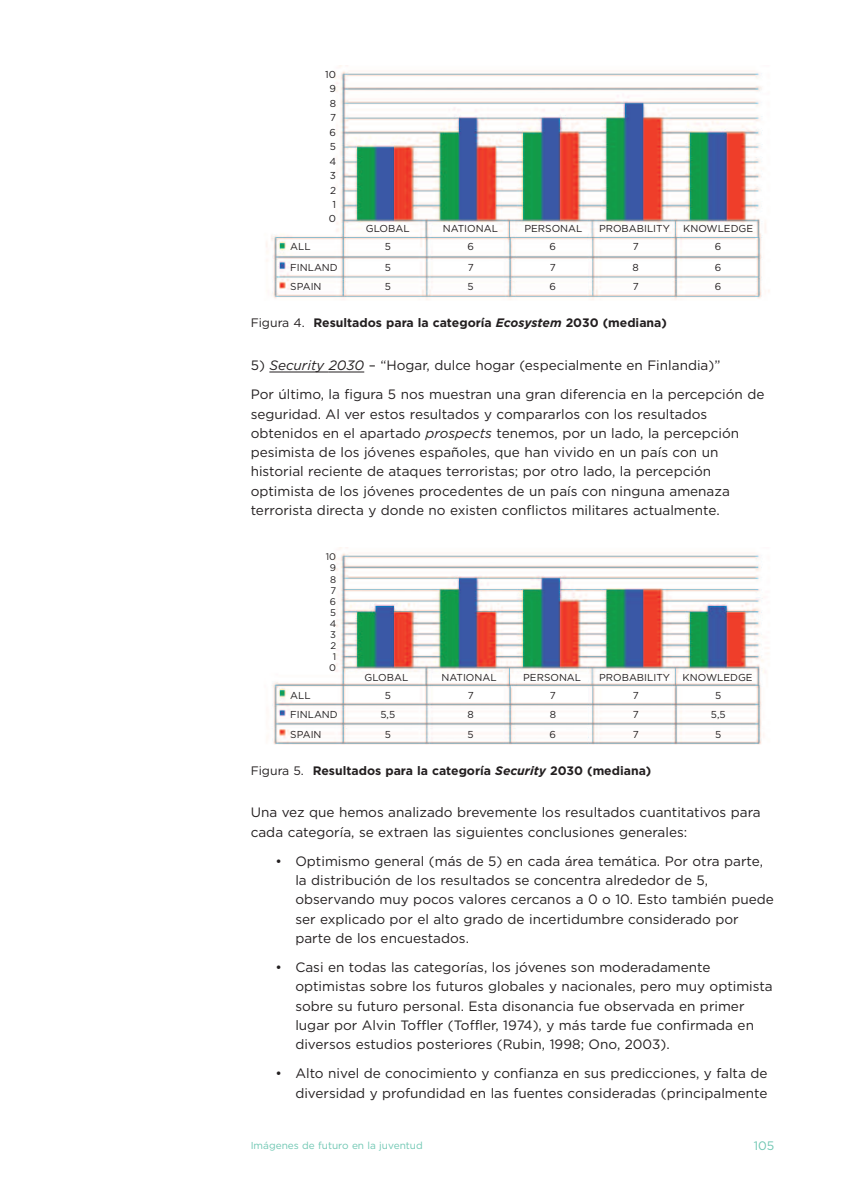
<style>
.page{position:relative;width:844px;height:1191px;background:#fff}
.page>*{position:absolute;margin:0;border:0;box-sizing:border-box;transform-origin:0 0}
.t1{font:13.65px/19.2px "Gotham";color:#231f20}
.t2{font:700 12.25px "Gotham";color:#231f20}
.t3{font:12.25px "Gotham";color:#70c7b3}
.t4{font:10.15px/14.3px "Gotham";color:#231f20;text-align:right}
.t5{font:10.15px "Gotham";color:#70c7b3}
.t6{font:9.62px/11.2px "Gotham";color:#231f20;text-align:right}
.s1{font-weight:400}
.s2{font-style:italic}
</style>
<div class="page">
<hr style="left:269px;top:372px;width:59px;height:1px;background:#231f20">
<hr style="left:328px;top:372px;width:36px;height:1px;background:#231f20">
<img style="left:266px;top:66px;width:504px;height:234px">
<img style="left:272px;top:548px;width:497px;height:197px">
<p class="t4" style="left:325px;top:67px;width:12px">10<br>9<br>8<br>7<br>6<br>5<br>4<br>3<br>2<br>1<br>0</p>
<p class="t4" style="left:366px;top:222px;width:45px">GLOBAL</p>
<p class="t4" style="left:442px;top:222px;width:57px">NATIONAL</p>
<p class="t4" style="left:524px;top:222px;width:59px">PERSONAL</p>
<p class="t4" style="left:599px;top:222px;width:72px">PROBABILITY</p>
<p class="t4" style="left:683px;top:222px;width:71px">KNOWLEDGE</p>
<p class="t4" style="left:290px;top:239px;width:22px">ALL</p>
<p class="t4" style="left:384px;top:239px;width:8px">5</p>
<p class="t4" style="left:467px;top:239px;width:8px">6</p>
<p class="t4" style="left:549px;top:239px;width:8px">6</p>
<p class="t4" style="left:632px;top:239px;width:7px">7</p>
<p class="t4" style="left:714px;top:239px;width:8px">6</p>
<p class="t4" style="left:290px;top:260px;width:49px">FINLAND</p>
<p class="t4" style="left:384px;top:260px;width:8px">5</p>
<p class="t4" style="left:467px;top:260px;width:7px">7</p>
<p class="t4" style="left:549px;top:260px;width:7px">7</p>
<p class="t4" style="left:632px;top:260px;width:8px">8</p>
<p class="t4" style="left:714px;top:260px;width:8px">6</p>
<p class="t4" style="left:290px;top:279px;width:33px">SPAIN</p>
<p class="t4" style="left:384px;top:279px;width:8px">5</p>
<p class="t4" style="left:467px;top:279px;width:8px">5</p>
<p class="t4" style="left:549px;top:279px;width:8px">6</p>
<p class="t4" style="left:632px;top:279px;width:7px">7</p>
<p class="t4" style="left:714px;top:279px;width:8px">6</p>
<p class="t2" style="left:251px;top:315px;width:417px"><span class="s1">Figura 4.</span> Resultados para la categoría <span class="s2">Ecosystem</span> 2030 (mediana)</p>
<p class="t1" style="left:251px;top:351px;width:515px;line-height:29.2px">5) <span class="s2">Security 2030</span> – “Hogar, dulce hogar (especialmente en Finlandia)”<br>Por último, la figura 5 nos muestran una gran diferencia en la percepción de</p>
<p class="t1" style="left:251px;top:404px;width:490px">seguridad. Al ver estos resultados y compararlos con los resultados obtenidos en el apartado <span class="s2">prospects</span> tenemos, por un lado, la percepción pesimista de los jóvenes españoles, que han vivido en un país con un historial reciente de ataques terroristas; por otro lado, la percepción optimista de los jóvenes procedentes de un país con ninguna amenaza terrorista directa y donde no existen conflictos militares actualmente.</p>
<p class="t6" style="left:326px;top:551px;width:12px">10<br>9<br>8<br>7<br>6<br>5<br>4<br>3<br>2<br>1<br>0</p>
<p class="t4" style="left:364px;top:670px;width:45px">GLOBAL</p>
<p class="t4" style="left:441px;top:670px;width:57px">NATIONAL</p>
<p class="t4" style="left:523px;top:670px;width:59px">PERSONAL</p>
<p class="t4" style="left:599px;top:670px;width:155px">PROBABILITY KNOWLEDGE</p>
<p class="t4" style="left:290px;top:688px;width:22px">ALL</p>
<p class="t4" style="left:384px;top:688px;width:8px">5</p>
<p class="t4" style="left:467px;top:688px;width:7px">7</p>
<p class="t4" style="left:549px;top:688px;width:7px">7</p>
<p class="t4" style="left:632px;top:688px;width:7px">7</p>
<p class="t4" style="left:715px;top:688px;width:8px">5</p>
<p class="t4" style="left:290px;top:707px;width:49px">FINLAND</p>
<p class="t4" style="left:380px;top:707px;width:16px">5,5</p>
<p class="t4" style="left:467px;top:707px;width:8px">8</p>
<p class="t4" style="left:549px;top:707px;width:8px">8</p>
<p class="t4" style="left:632px;top:707px;width:7px">7</p>
<p class="t4" style="left:710px;top:707px;width:16px">5,5</p>
<p class="t4" style="left:290px;top:727px;width:33px">SPAIN</p>
<p class="t4" style="left:384px;top:727px;width:8px">5</p>
<p class="t4" style="left:467px;top:727px;width:8px">5</p>
<p class="t4" style="left:549px;top:727px;width:8px">6</p>
<p class="t4" style="left:632px;top:727px;width:7px">7</p>
<p class="t4" style="left:715px;top:727px;width:8px">5</p>
<p class="t2" style="left:251px;top:764px;width:402px"><span class="s1">Figura 5.</span> Resultados para la categoría <span class="s2">Security</span> 2030 (mediana)</p>
<p class="t1" style="left:251px;top:803px;width:511px">Una vez que hemos analizado brevemente los resultados cuantitativos para cada categoría, se extraen las siguientes conclusiones generales:</p>
<p class="t1" style="left:295px;top:851px;width:480px;text-indent:-20px">• Optimismo general (más de 5) en cada área temática. Por otra parte, la distribución de los resultados se concentra alrededor de 5, observando muy pocos valores cercanos a 0 o 10. Esto también puede ser explicado por el alto grado de incertidumbre considerado por parte de los encuestados.</p>
<p class="t1" style="left:295px;top:957px;width:479px;text-indent:-20px">• Casi en todas las categorías, los jóvenes son moderadamente optimistas sobre los futuros globales y nacionales, pero muy optimista sobre su futuro personal. Esta disonancia fue observada en primer lugar por Alvin Toffler (Toffler, 1974), y más tarde fue confirmada en diversos estudios posteriores (Rubin, 1998; Ono, 2003).</p>
<p class="t1" style="left:275px;top:1064px;width:493px;text-align:right">• Alto nivel de conocimiento y confianza en sus predicciones, y falta de diversidad y profundidad en las fuentes consideradas (principalmente</p>
<p class="t5" style="left:251px;top:1139px;width:174px">Imágenes de futuro en la juventud</p>
<p class="t3" style="left:753px;top:1138px;width:22px">105</p>
</div>
